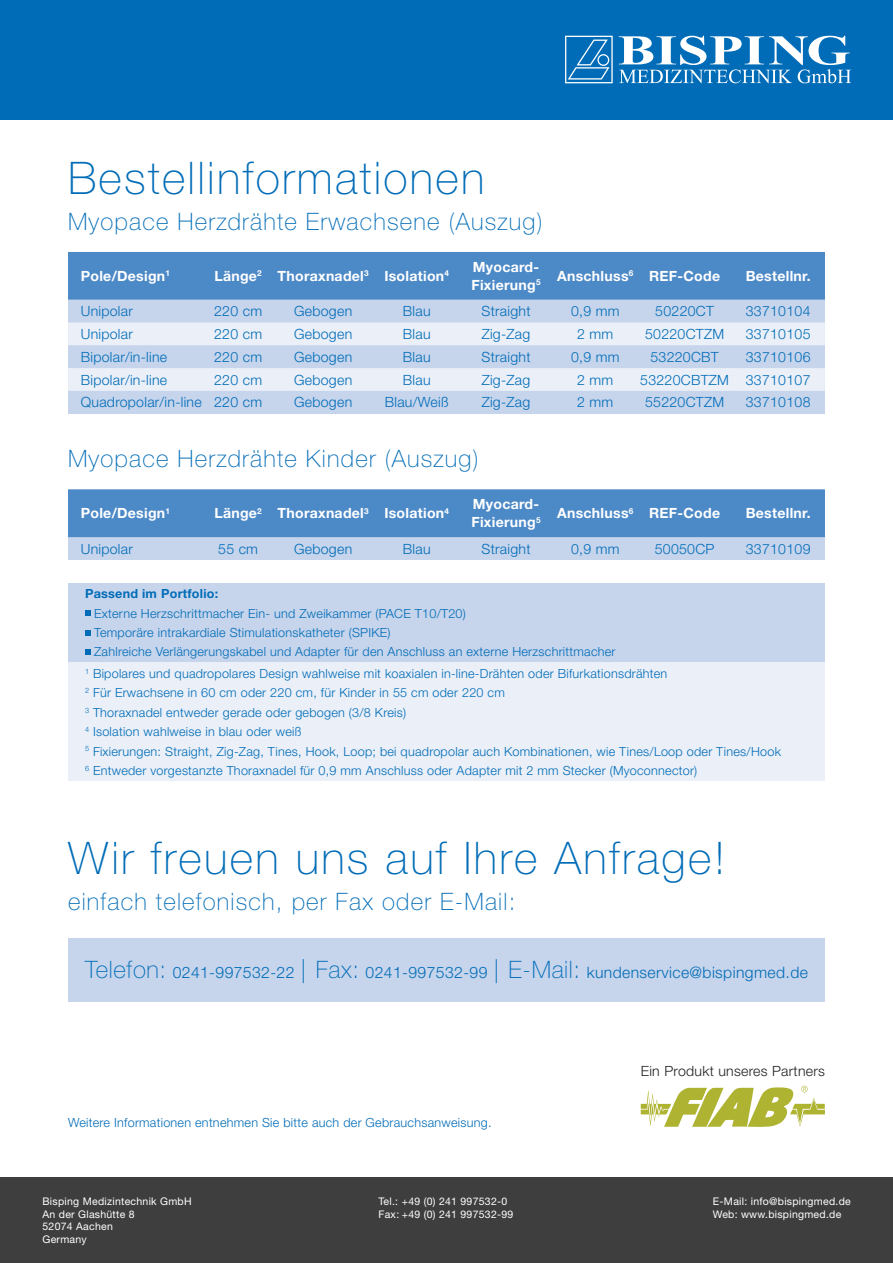
<style>
.page{position:relative;width:893px;height:1263px;background:#fff}
.page>*{position:absolute;margin:0;border:0;box-sizing:border-box;transform-origin:0 0}
.t1{font:100 45px "Helvetica Neue LT Std";letter-spacing:.05em;color:#006cb7}
.t2{font:100 24px "Helvetica Neue LT Std";letter-spacing:.05em;color:#006cb7}
.t3{font:300 15.75px "Helvetica Neue LT Std";letter-spacing:.025em;color:#006cb7}
.t4{font:300 14.1px "Helvetica Neue LT Std";letter-spacing:.02em;color:#006cb7}
.t5{font:700 14.1px "Helvetica Neue LT Std";letter-spacing:.02em;color:#fff}
.t6{font:300 14.1px "Helvetica Neue LT Std";letter-spacing:.02em;color:#231f20}
.t7{font:300 12.6px/19.4px "Helvetica Neue LT Std";letter-spacing:.02em;color:#006cb7}
.t8{font:700 12.6px "Helvetica Neue LT Std";letter-spacing:.02em;color:#006cb7}
.t9{font:10.5px/12.6px "Helvetica Neue LT Std";letter-spacing:.025em;color:#fff}
.s1{font-weight:100;font-size:24px}
</style>
<div class="page">
<div style="left:68px;top:938px;width:757px;height:63px;background:#c6d4ec"></div>
<div style="left:0;top:1178px;width:893px;height:85px;background:#3e3e3f"></div>
<div style="left:0;top:0;width:893px;height:119px;background:#006cb7"></div>
<svg style="left:565px;top:36px;width:48px;height:47px"></svg>
<svg style="left:619px;top:36px;width:232px;height:47px"></svg>
<div style="left:68px;top:252px;width:757px;height:162px;background:#c6d4ec"></div>
<div style="left:68px;top:252px;width:757px;height:48px;background:#4c89c7"></div>
<svg style="left:68px;top:322px;width:757px;height:69px;fill:#eaeff8"></svg>
<div style="left:68px;top:489px;width:757px;height:292px;background:#c6d4ec"></div>
<div style="left:68px;top:489px;width:757px;height:48px;background:#4c89c7"></div>
<div style="left:68px;top:560px;width:757px;height:23px;background:#fff"></div>
<div style="left:68px;top:663px;width:757px;height:118px;background:#eaeff8"></div>
<svg style="left:85px;top:611px;width:5px;height:5px"></svg>
<svg style="left:85px;top:630px;width:5px;height:5px"></svg>
<svg style="left:85px;top:649px;width:5px;height:5px"></svg>
<svg style="left:641px;top:1086px;width:184px;height:41px"></svg>
<h1 class="t1" style="left:68px;top:152px;width:418px">Bestellinformationen</h1>
<h2 class="t2" style="left:68px;top:207px;width:476px">Myopace Herzdrähte Erwachsene (Auszug)</h2>
<p class="t5" style="left:81px;top:267px;width:91px">Pole/Design<sup>1</sup></p>
<p class="t5" style="left:214px;top:267px;width:236px">Länge<sup>2</sup> Thoraxnadel<sup>3</sup> Isolation<sup>4</sup></p>
<p class="t5" style="left:473px;top:258px;width:68px">Myocard-</p>
<p class="t5" style="left:471px;top:267px;width:250px">Fixierung<sub>5</sub> Anschluss<sup>6</sup> REF-Code</p>
<p class="t5" style="left:746px;top:267px;width:66px">Bestellnr.</p>
<p class="t4" style="left:81px;top:302px;width:54px">Unipolar</p>
<p class="t4" style="left:214px;top:302px;width:49px">220 cm</p>
<p class="t4" style="left:294px;top:302px;width:60px">Gebogen</p>
<p class="t4" style="left:403px;top:302px;width:29px">Blau</p>
<p class="t4" style="left:481px;top:302px;width:50px">Straight</p>
<p class="t4" style="left:571px;top:302px;width:50px">0,9 mm</p>
<p class="t4" style="left:655px;top:302px;width:60px">50220CT</p>
<p class="t4" style="left:746px;top:302px;width:66px">33710104</p>
<p class="t4" style="left:81px;top:325px;width:54px">Unipolar</p>
<p class="t4" style="left:214px;top:325px;width:49px">220 cm</p>
<p class="t4" style="left:294px;top:325px;width:60px">Gebogen</p>
<p class="t4" style="left:403px;top:325px;width:29px">Blau</p>
<p class="t4" style="left:482px;top:325px;width:50px">Zig-Zag</p>
<p class="t4" style="left:577px;top:325px;width:38px">2 mm</p>
<p class="t4" style="left:645px;top:325px;width:81px">50220CTZM</p>
<p class="t4" style="left:746px;top:325px;width:66px">33710105</p>
<p class="t4" style="left:81px;top:348px;width:88px">Bipolar/in-line</p>
<p class="t4" style="left:214px;top:348px;width:49px">220 cm</p>
<p class="t4" style="left:294px;top:348px;width:60px">Gebogen</p>
<p class="t4" style="left:403px;top:348px;width:29px">Blau</p>
<p class="t4" style="left:481px;top:348px;width:50px">Straight</p>
<p class="t4" style="left:571px;top:348px;width:50px">0,9 mm</p>
<p class="t4" style="left:650px;top:348px;width:70px">53220CBT</p>
<p class="t4" style="left:746px;top:348px;width:66px">33710106</p>
<p class="t4" style="left:81px;top:371px;width:88px">Bipolar/in-line</p>
<p class="t4" style="left:214px;top:371px;width:49px">220 cm</p>
<p class="t4" style="left:294px;top:371px;width:60px">Gebogen</p>
<p class="t4" style="left:403px;top:371px;width:29px">Blau</p>
<p class="t4" style="left:482px;top:371px;width:50px">Zig-Zag</p>
<p class="t4" style="left:577px;top:371px;width:38px">2 mm</p>
<p class="t4" style="left:640px;top:371px;width:172px">53220CBTZM 33710107</p>
<p class="t4" style="left:81px;top:394px;width:183px">Quadropolar/in-line 220 cm</p>
<p class="t4" style="left:294px;top:394px;width:60px">Gebogen</p>
<p class="t4" style="left:385px;top:394px;width:65px">Blau/Weiß</p>
<p class="t4" style="left:482px;top:394px;width:50px">Zig-Zag</p>
<p class="t4" style="left:577px;top:394px;width:38px">2 mm</p>
<p class="t4" style="left:645px;top:394px;width:81px">55220CTZM</p>
<p class="t4" style="left:746px;top:394px;width:66px">33710108</p>
<h2 class="t2" style="left:68px;top:445px;width:412px">Myopace Herzdrähte Kinder (Auszug)</h2>
<p class="t5" style="left:81px;top:505px;width:91px">Pole/Design<sup>1</sup></p>
<p class="t5" style="left:214px;top:505px;width:236px">Länge<sup>2</sup> Thoraxnadel<sup>3</sup> Isolation<sup>4</sup></p>
<p class="t5" style="left:473px;top:496px;width:68px">Myocard-</p>
<p class="t5" style="left:471px;top:505px;width:250px">Fixierung<sub>5</sub> Anschluss<sup>6</sup> REF-Code</p>
<p class="t5" style="left:746px;top:505px;width:66px">Bestellnr.</p>
<p class="t4" style="left:81px;top:540px;width:54px">Unipolar</p>
<p class="t4" style="left:218px;top:540px;width:41px">55 cm</p>
<p class="t4" style="left:294px;top:540px;width:60px">Gebogen</p>
<p class="t4" style="left:403px;top:540px;width:29px">Blau</p>
<p class="t4" style="left:481px;top:540px;width:50px">Straight</p>
<p class="t4" style="left:571px;top:540px;width:50px">0,9 mm</p>
<p class="t4" style="left:655px;top:540px;width:61px">50050CP</p>
<p class="t4" style="left:746px;top:540px;width:66px">33710109</p>
<p class="t8" style="left:85px;top:586px;width:135px">Passend im Portfolio:</p>
<p class="t7" style="left:94px;top:603px;width:523px">Externe Herzschrittmacher Ein- und Zweikammer (PACE T10/T20)<br>Temporäre intrakardiale Stimulationskatheter (SPIKE)<br>Zahlreiche Verlängerungskabel und Adapter für den Anschluss an externe Herzschrittmacher</p>
<p class="t7" style="left:85px;top:664px;width:697px"><sup>1</sup> Bipolares und quadropolares Design wahlweise mit koaxialen in-line-Drähten oder Bifurkationsdrähten<br><sup>2</sup> Für Erwachsene in 60 cm oder 220 cm, für Kinder in 55 cm oder 220 cm<br><sup>3</sup> Thoraxnadel entweder gerade oder gebogen (3/8 Kreis)<br><sup>4</sup> Isolation wahlweise in blau oder weiß<br><sup>5</sup> Fixierungen: Straight, Zig-Zag, Tines, Hook, Loop; bei quadropolar auch Kombinationen, wie Tines/Loop oder Tines/Hook <sup>6</sup> Entweder vorgestanzte Thoraxnadel für 0,9 mm Anschluss oder Adapter mit 2 mm Stecker (Myoconnector)</p>
<h1 class="t1" style="left:68px;top:832px;width:659px">Wir freuen uns auf Ihre Anfrage!</h1>
<h2 class="t2" style="left:68px;top:888px;width:449px">einfach telefonisch, per Fax oder E-Mail:</h2>
<p class="t3" style="left:85px;top:963px;width:724px"><span class="s1">Telefon:</span> 0241-997532-22 <span class="s1">| Fax:</span> 0241-997532-99 <span class="s1">| E-Mail:</span> kundenservice@bispingmed.de</p>
<p class="t7" style="left:68px;top:1112px;width:425px">Weitere Informationen entnehmen Sie bitte auch der Gebrauchsanweisung.</p>
<p class="t6" style="left:641px;top:1062px;width:186px">Ein Produkt unseres Partners</p>
<p class="t9" style="left:43px;top:1195px;width:151px">Bisping Medizintechnik GmbH<br>An der Glashütte 8<br>52074 Aachen<br>Germany</p>
<p class="t9" style="left:378px;top:1195px;width:136px">Tel.: +49 (0) 241 997532-0<br>Fax: +49 (0) 241 997532-99</p>
<p class="t9" style="left:713px;top:1195px;width:139px">E-Mail: info@bispingmed.de<br>Web: www.bispingmed.de</p>
</div>
